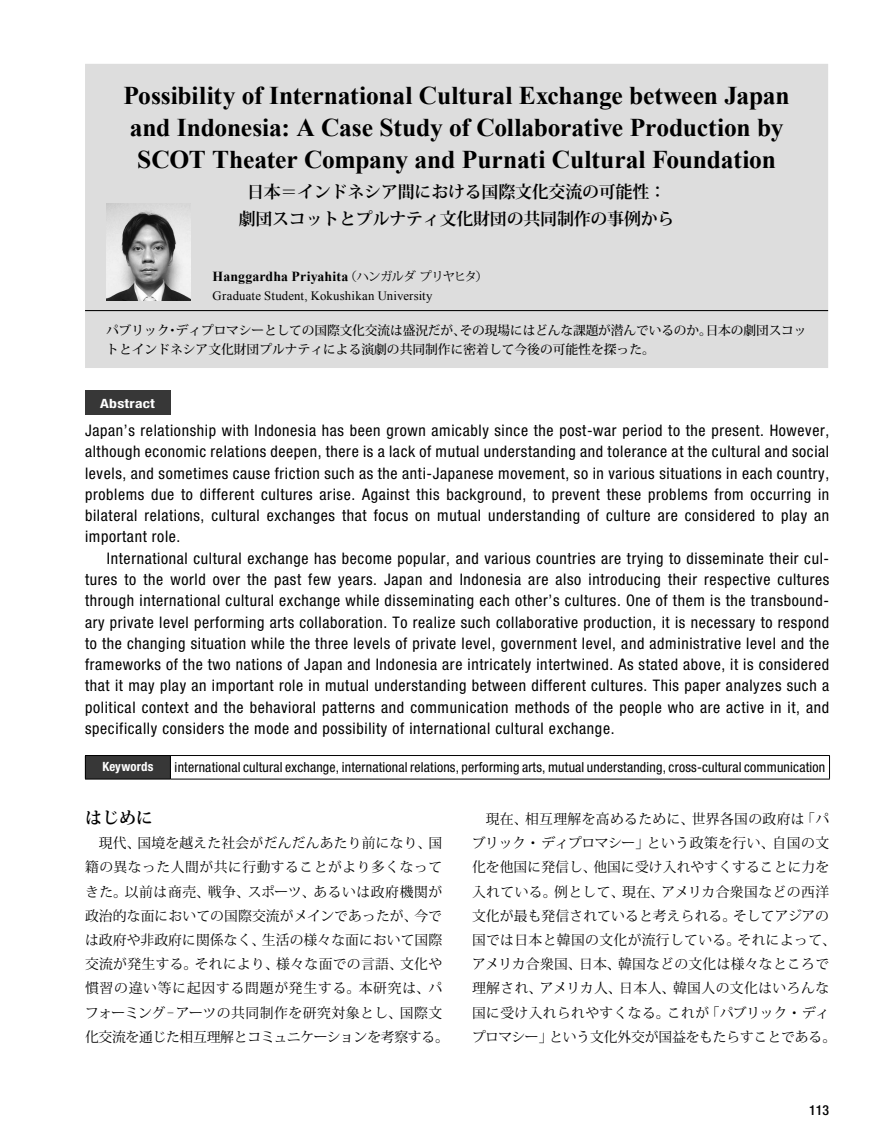
<style>
.page{position:relative;width:893px;height:1136px;background:#fff}
.page>*{position:absolute;margin:0;border:0;box-sizing:border-box;transform-origin:0 0}
.t1{font:700 25.5px/32px "Times New Roman";letter-spacing:-.005em;color:#000}
.t2{font:700 16.95px/27.6px "Koz Min Pro";letter-spacing:-.015em;color:#000;text-align:center}
.t3{font:condensed 15.9px/21.3px "Helvetica Neue LT Std";letter-spacing:.04em;color:#000;text-align:justify}
.t4{font:13.8px/24.2px "Koz Min Pro";letter-spacing:.02em;color:#000}
.t5{font:condensed 13.8px "Helvetica Neue LT Std";letter-spacing:.015em;color:#000}
.t6{font:700 13.8px "Times New Roman";letter-spacing:.01em;color:#000}
.t7{font:500 condensed 13.8px "Helvetica Neue LT Std";color:#000}
.t8{font:500 12.75px/19.2px "Koz Min Pro";letter-spacing:-.01em;color:#000}
.t9{font:12.75px "Times New Roman";letter-spacing:.02em;color:#000}
.t10{font:700 condensed 12.75px "Helvetica Neue LT Std";letter-spacing:.015em;color:#fff;scale:1.23 1}
.t11{font:700 condensed 12.75px "Helvetica Neue LT Std";letter-spacing:.015em;color:#fff}
.s1{font-family:"Koz Min Pro";font-weight:400;font-size:12.45px}
</style>
<div class="page">
<div style="left:85px;top:390px;width:85px;height:25px;background:#373737"></div>
<div style="left:85px;top:755px;width:85px;height:24px;background:#373737"></div>
<hr style="left:85px;top:755px;width:85px;height:1px;background:#000">
<svg style="left:85px;top:756px;width:1px;height:22px"></svg>
<hr style="left:170px;top:755px;width:660px;height:1px;background:#000">
<svg style="left:170px;top:755px;width:1px;height:23px"></svg>
<svg style="left:829px;top:755px;width:1px;height:23px"></svg>
<hr style="left:85px;top:778px;width:85px;height:1px;background:#000">
<hr style="left:170px;top:778px;width:660px;height:1px;background:#000">
<div style="left:85px;top:64px;width:743px;height:304px;background:#ddd"></div>
<hr style="left:85px;top:310px;width:743px;height:1px;background:#000">
<img style="left:106px;top:204px;width:85px;height:97px">
<h1 class="t1" style="left:123px;top:79px;width:668px">Possibility of International Cultural Exchange between Japan and Indonesia: A Case Study of Collaborative Production by<br>SCOT Theater Company and Purnati Cultural Foundation</h1>
<p class="t2" style="left:239px;top:177px;width:437px">日本＝インドネシア間における国際文化交流の可能性：劇団スコットとプルナティ文化財団の共同制作の事例から</p>
<p class="t6" style="left:213px;top:266px;width:277px">Hanggardha Priyahita<span class="s1">（ハンガルダ プリヤヒタ）</span></p>
<p class="t9" style="left:213px;top:287px;width:222px">Graduate Student, Kokushikan University</p>
<p class="t8" style="left:106px;top:320px;width:702px">パブリック・ディプロマシーとしての国際文化交流は盛況だが、その現場にはどんな課題が潜んでいるのか。日本の劇団スコットとインドネシア文化財団プルナティによる演劇の共同制作に密着して今後の可能性を探った。</p>
<p class="t10" style="left:100px;top:396px;width:46px">Abstract</p>
<p class="t3" style="left:85px;top:419px;width:746px">Japan’s relationship with Indonesia has been grown amicably since the post-war period to the present. However, although economic relations deepen, there is a lack of mutual understanding and tolerance at the cultural and social levels, and sometimes cause friction such as the anti-Japanese movement, so in various situations in each country, problems due to different cultures arise. Against this background, to prevent these problems from occurring in bilateral relations, cultural exchanges that focus on mutual understanding of culture are considered to play an important role.</p>
<p class="t3" style="left:85px;top:547px;width:746px;text-indent:22px">International cultural exchange has become popular, and various countries are trying to disseminate their cul&shy;tures to the world over the past few years. Japan and Indonesia are also introducing their respective cultures through international cultural exchange while disseminating each other’s cultures. One of them is the transbound&shy;ary private level performing arts collaboration. To realize such collaborative production, it is necessary to respond to the changing situation while the three levels of private level, government level, and administrative level and the frameworks of the two nations of Japan and Indonesia are intricately intertwined. As stated above, it is considered that it may play an important role in mutual understanding between different cultures. This paper analyzes such a political context and the behavioral patterns and communication methods of the people who are active in it, and specifically considers the mode and possibility of international cultural exchange.</p>
<p class="t11" style="left:102px;top:759px;width:53px">Keywords</p>
<p class="t5" style="left:175px;top:758px;width:652px">international cultural exchange, international relations, performing arts, mutual understanding, cross-cultural communication</p>
<p class="t2" style="left:85px;top:803px;width:70px">はじめに</p>
<p class="t4" style="left:85px;top:830px;width:366px">　現代、国境を越えた社会がだんだんあたり前になり、国籍の異なった人間が共に行動することがより多くなってきた。以前は商売、戦争、スポーツ、あるいは政府機関が政治的な面においての国際交流がメインであったが、今では政府や非政府に関係なく、生活の様々な面において国際交流が発生する。それにより、様々な面での言語、文化や慣習の違い等に起因する問題が発生する。本研究は、パフォーミング-アーツの共同制作を研究対象とし、国際文化交流を通じた相互理解とコミュニケーションを考察する。</p>
<p class="t4" style="left:472px;top:806px;width:366px">　現在、相互理解を高めるために、世界各国の政府は「パブリック・ディプロマシー」という政策を行い、自国の文化を他国に発信し、他国に受け入れやすくすることに力を入れている。例として、現在、アメリカ合衆国などの西洋文化が最も発信されていると考えられる。そしてアジアの国では日本と韓国の文化が流行している。それによって、アメリカ合衆国、日本、韓国などの文化は様々なところで理解され、アメリカ人、日本人、韓国人の文化はいろんな国に受け入れられやすくなる。これが「パブリック・ディプロマシー」という文化外交が国益をもたらすことである。</p>
<p class="t7" style="left:809px;top:1101px;width:21px">113</p>
</div>
